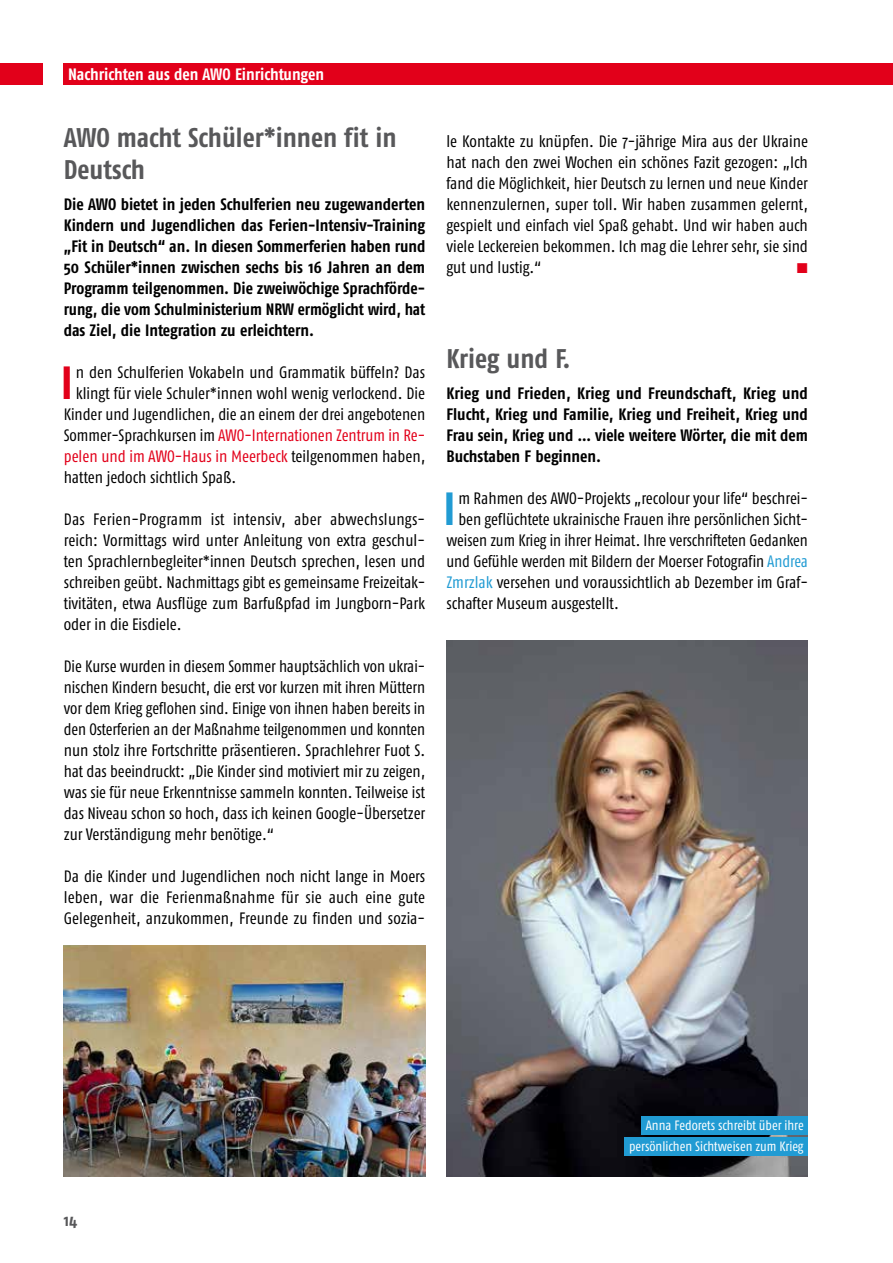
<style>
.page{position:relative;width:893px;height:1263px;background:#fff}
.page>*{position:absolute;margin:0;border:0;box-sizing:border-box;transform-origin:0 0}
.t1{font:700 46.5px "Fago Co";color:#e2001a}
.t2{font:700 46.5px "Fago Co";color:#219bd3}
.t3{font:700 27px/31.5px "Fago Co";color:#58585a}
.t4{font:16.5px/21px "Fago Co";color:#000;text-align:justify}
.t5{font:700 16.5px/21px "Fago Co";letter-spacing:-.005em;color:#000;text-align:justify}
.t6{font:16.5px "Fago Co";color:#000;scale:.96 1}
.t7{font:16.5px "Fago Co";color:#e2001a}
.t8{font:700 16.5px "Fago Co";letter-spacing:-.005em;color:#fff}
.t9{font:700 16.5px "Fago Co";color:#58585a}
.t10{font:16.5px "European Pi Three";color:#e2001a}
.t11{font:13.5px "Fago Co";color:#fff}
.s1{color:#000}
.s2{color:#219bd3}
</style>
<div class="page">
<div style="left:64px;top:63px;width:829px;height:21px;background:#e2001a"></div>
<img style="left:64px;top:945px;width:361px;height:232px">
<img style="left:446px;top:640px;width:362px;height:536px">
<div style="left:0;top:63px;width:43px;height:21px;background:#e2001a"></div>
<div style="left:625px;top:1137px;width:183px;height:18px;background:#219bd3"></div>
<div style="left:641px;top:1116px;width:167px;height:18px;background:#219bd3"></div>
<p class="t8" style="left:68px;top:64px;width:258px">Nachrichten aus den AWO Einrichtungen</p>
<h2 class="t3" style="left:64px;top:121px;width:334px">AWO macht Schüler*innen fit in<br>Deutsch</h2>
<p class="t5" style="left:64px;top:194px;width:363px">Die AWO bietet in jeden Schulferien neu zugewanderten Kindern und Jugendlichen das Ferien-Intensiv-Training „Fit in Deutsch“ an. In diesen Sommerferien haben rund 50 Schüler*innen zwischen sechs bis 16 Jahren an dem Programm teilgenommen. Die zweiwöchige Sprachförde&shy;rung, die vom Schulministerium NRW ermöglicht wird, hat das Ziel, die Integration zu erleichtern.</p>
<h1 class="t1" style="left:61px;top:356px;width:14px">I</h1>
<p class="t4" style="left:76px;top:362px;width:351px">n den Schulferien Vokabeln und Grammatik büffeln? Das</p>
<p class="t4" style="left:76px;top:383px;width:351px">klingt für viele Schuler*innen wohl wenig verlockend. Die</p>
<p class="t4" style="left:64px;top:404px;width:363px">Kinder und Jugendlichen, die an einem der drei angebotenen</p>
<p class="t7" style="left:64px;top:426px;width:363px"><span class="s1">Sommer-Sprachkursen im</span> AWO-Internationen Zentrum in Re-</p>
<p class="t7" style="left:64px;top:447px;width:363px">pelen und im AWO-Haus in Meerbeck <span class="s1">teilgenommen haben,</span></p>
<p class="t4" style="left:64px;top:467px;width:174px">hatten jedoch sichtlich Spaß.</p>
<p class="t4" style="left:64px;top:509px;width:363px">Das Ferien-Programm ist intensiv, aber abwechslungs&shy;reich: Vormittags wird unter Anleitung von extra geschul&shy;ten Sprachlernbegleiter*innen Deutsch sprechen, lesen und schreiben geübt. Nachmittags gibt es gemeinsame Freizeitak&shy;tivitäten, etwa Ausflüge zum Barfußpfad im Jungborn-Park oder in die Eisdiele.</p>
<p class="t4" style="left:64px;top:656px;width:363px">Die Kurse wurden in diesem Sommer hauptsächlich von ukrai&shy;nischen Kindern besucht, die erst vor kurzen mit ihren Müttern vor dem Krieg geflohen sind. Einige von ihnen haben bereits in den Osterferien an der Maßnahme teilgenommen und konnten nun stolz ihre Fortschritte präsentieren. Sprachlehrer Fuot S. hat das beeindruckt: „Die Kinder sind motiviert mir zu zeigen, was sie für neue Erkenntnisse sammeln konnten. Teilweise ist das Niveau schon so hoch, dass ich keinen Google-Übersetzer zur Verständigung mehr benötige.“</p>
<p class="t4" style="left:64px;top:866px;width:363px">Da die Kinder und Jugendlichen noch nicht lange in Moers leben, war die Ferienmaßnahme für sie auch eine gute Gelegenheit, anzukommen, Freunde zu finden und sozia-</p>
<p class="t4" style="left:446px;top:131px;width:363px">le Kontakte zu knüpfen. Die 7-jährige Mira aus der Ukraine hat nach den zwei Wochen ein schönes Fazit gezogen: „Ich fand die Möglichkeit, hier Deutsch zu lernen und neue Kinder kennenzulernen, super toll. Wir haben zusammen gelernt, gespielt und einfach viel Spaß gehabt. Und wir haben auch viele Leckereien bekommen. Ich mag die Lehrer sehr, sie sind gut und lustig.“</p>
<p class="t10" style="left:797px;top:257px;width:12px">K</p>
<h2 class="t3" style="left:446px;top:342px;width:126px">Krieg und F.</h2>
<p class="t5" style="left:446px;top:383px;width:363px">Krieg und Frieden, Krieg und Freundschaft, Krieg und Flucht, Krieg und Familie, Krieg und Freiheit, Krieg und Frau sein, Krieg und … viele weitere Wörter, die mit dem Buchstaben F beginnen.</p>
<h1 class="t2" style="left:443px;top:482px;width:14px">I</h1>
<p class="t4" style="left:458px;top:488px;width:351px">m Rahmen des AWO-Projekts „recolour your life“ beschrei-</p>
<p class="t4" style="left:458px;top:509px;width:351px">ben geflüchtete ukrainische Frauen ihre persönlichen Sicht-</p>
<p class="t6" style="left:446px;top:531px;width:378px">weisen zum Krieg in ihrer Heimat. Ihre verschrifteten Gedanken</p>
<p class="t6" style="left:446px;top:552px;width:378px">und Gefühle werden mit Bildern der Moerser Fotografin <span class="s2">Andrea</span></p>
<p class="t4" style="left:446px;top:572px;width:363px"><span class="s2">Zmrzlak</span> versehen und voraussichtlich ab Dezember im Graf-</p>
<p class="t4" style="left:446px;top:593px;width:174px">schafter Museum ausgestellt.</p>
<p class="t9" style="left:64px;top:1211px;width:15px">14</p>
<p class="t11" style="left:646px;top:1118px;width:159px">Anna Fedorets schreibt über ihre</p>
<p class="t11" style="left:629px;top:1139px;width:176px">persönlichen Sichtweisen zum Krieg</p>
</div>
